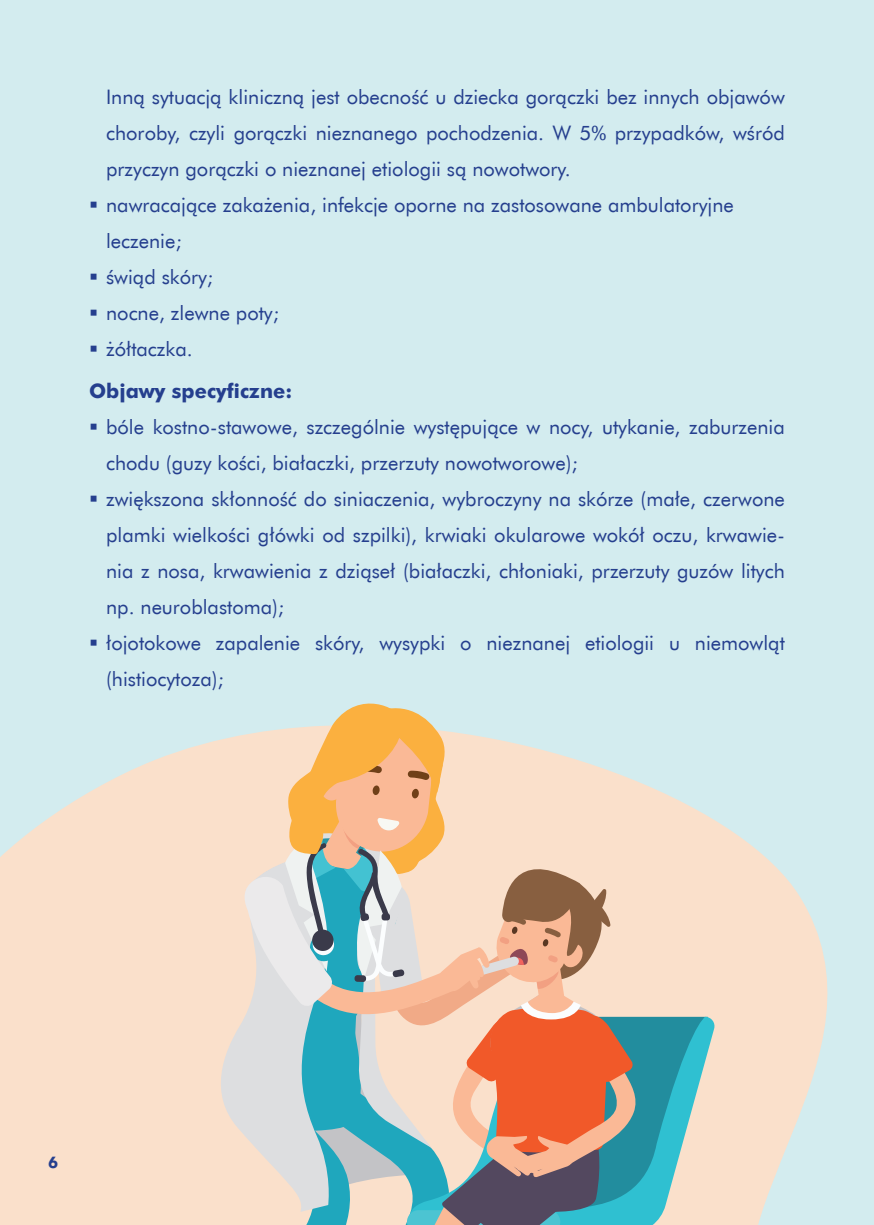
<style>
.page{position:relative;width:874px;height:1225px;background:#fff}
.page>*{position:absolute;margin:0;border:0;box-sizing:border-box;transform-origin:0 0}
.t1{font:20px/36px "Futura EU";color:#253f8e}
.t2{font:700 20px "Futura EU";color:#253f8e}
.t3{font:700 16px "Futura EU";color:#253f8e}
</style>
<div class="page">
<div style="left:0;top:0;width:873px;height:1225px;background:#d3ecef"></div>
<svg style="left:0;top:746px;width:828px;height:479px;fill:#fae0cb"></svg>
<svg style="left:197px;top:703px;width:518px;height:522px"></svg>
<p class="t1" style="left:106px;top:80px;width:680px;text-align:justify">Inną sytuacją kliniczną jest obecność u dziecka gorączki bez innych objawów choroby, czyli gorączki nieznanego pochodzenia. W 5% przypadków, wśród przyczyn gorączki o nieznanej etiologii są nowotwory.</p>
<p class="t1" style="left:106px;top:188px;width:629px">nawracające zakażenia, infekcje oporne na zastosowane ambulatoryjne leczenie;</p>
<p class="t1" style="left:106px;top:260px;width:109px">świąd skóry;</p>
<p class="t1" style="left:106px;top:296px;width:174px">nocne, zlewne poty;</p>
<p class="t1" style="left:106px;top:332px;width:88px">żółtaczka.</p>
<p class="t2" style="left:89px;top:378px;width:205px">Objawy specyficzne:</p>
<p class="t1" style="left:106px;top:409px;width:680px">bóle kostno-stawowe, szczególnie występujące w nocy, utykanie, zaburzenia chodu (guzy kości, białaczki, przerzuty nowotworowe);</p>
<p class="t1" style="left:106px;top:481px;width:680px;text-align:justify">zwiększona skłonność do siniaczenia, wybroczyny na skórze (małe, czerwone plamki wielkości główki od szpilki), krwiaki okularowe wokół oczu, krwawie&shy;nia z nosa, krwawienia z dziąseł (białaczki, chłoniaki, przerzuty guzów litych np. neuroblastoma);</p>
<p class="t1" style="left:106px;top:625px;width:680px">łojotokowe zapalenie skóry, wysypki o nieznanej etiologii u niemowląt (histiocytoza);</p>
<p class="t3" style="left:48px;top:1152px;width:11px">6</p>
</div>
